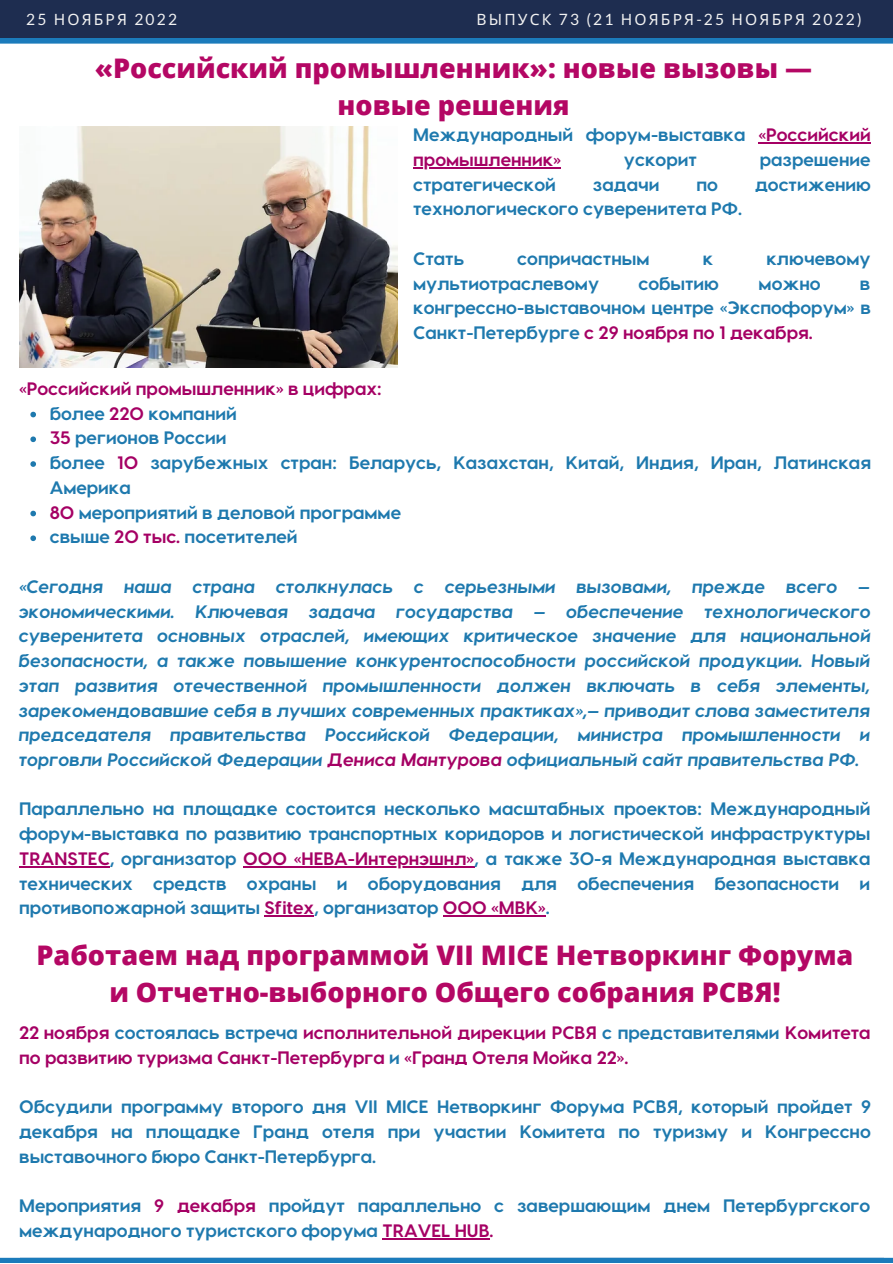
<style>
.page{position:relative;width:893px;height:1264px;background:#fff}
.page>*{position:absolute;margin:0;border:0;box-sizing:border-box;transform-origin:0 0}
.t1{font:800 27px/37px "Open Sans";color:#b40764;text-align:center}
.t2{font:700 18px/24.8px "Visby CF";color:#1e79ae;text-align:justify}
.t3{font:italic 700 18px/24.8px "Visby CF";color:#1e79ae;text-align:justify}
.t4{font:700 18px/24.8px "Visby CF";color:#a50064}
.t5{font:15.6px "Noto Sans";letter-spacing:.14em;color:#f2f2f2}
.t6{font:15.6px "Lato";letter-spacing:.14em;color:#f2f2f2}
.s1{font-family:"Noto Sans"}
.s2{font-family:"Lato"}
.s3{color:#a50064}
.s4{color:#1e79ae}
</style>
<div class="page">
<div style="left:0;top:0;width:892px;height:38px;background:#1e2d50"></div>
<div style="left:0;top:1257px;width:892px;height:5px;background:#1b7bbb"></div>
<div style="left:0;top:38px;width:892px;height:6px;background:#1b7bbb"></div>
<hr style="left:382px;top:1238px;width:107px;height:1px;background:#a50064">
<hr style="left:758px;top:142px;width:112px;height:1px;background:#a50064">
<hr style="left:413px;top:167px;width:148px;height:1px;background:#a50064">
<img style="left:19px;top:126px;width:378px;height:242px">
<svg style="left:30px;top:412px;width:6px;height:5px"></svg>
<svg style="left:30px;top:436px;width:6px;height:6px"></svg>
<svg style="left:30px;top:461px;width:6px;height:6px"></svg>
<svg style="left:30px;top:510px;width:6px;height:6px"></svg>
<svg style="left:30px;top:535px;width:6px;height:6px"></svg>
<hr style="left:19px;top:866px;width:91px;height:1px;background:#a50064">
<hr style="left:243px;top:866px;width:231px;height:1px;background:#a50064">
<hr style="left:264px;top:915px;width:50px;height:1px;background:#a50064">
<hr style="left:443px;top:915px;width:102px;height:1px;background:#a50064">
<p class="t6" style="left:26px;top:10px;width:152px">25 <span class="s1">НОЯБРЯ</span> 2022</p>
<p class="t5" style="left:476px;top:8px;width:386px">ВЫПУСК <span class="s2">73 (21</span> НОЯБРЯ<span class="s2">-25</span> НОЯБРЯ <span class="s2">2022)</span></p>
<h1 class="t1" style="left:95px;top:49px;width:718px">«Российский промышленник»: новые вызовы — новые решения</h1>
<p class="t2" style="left:413px;top:121px;width:459px">Международный форум-выставка <span class="s3">«Российский промышленник»</span></p>
<p class="t2" style="left:624px;top:146px;width:74px">ускорит</p>
<p class="t2" style="left:759px;top:146px;width:112px">разрешение</p>
<p class="t4" style="left:19px;top:375px;width:364px">«Российский промышленник» в цифрах:</p>
<p class="t2" style="left:413px;top:171px;width:144px">стратегической</p>
<p class="t2" style="left:593px;top:171px;width:68px">задачи</p>
<p class="t2" style="left:696px;top:171px;width:23px">по</p>
<p class="t2" style="left:755px;top:171px;width:118px">достижению</p>
<p class="t2" style="left:413px;top:196px;width:330px">технологического суверенитета РФ.</p>
<p class="t2" style="left:413px;top:245px;width:52px">Стать</p>
<p class="t2" style="left:517px;top:245px;width:134px">сопричастным</p>
<p class="t2" style="left:702px;top:245px;width:12px">к</p>
<p class="t2" style="left:766px;top:245px;width:106px">ключевому</p>
<p class="t2" style="left:413px;top:270px;width:187px">мультиотраслевому</p>
<p class="t2" style="left:638px;top:270px;width:82px">событию</p>
<p class="t2" style="left:758px;top:270px;width:64px">можно</p>
<p class="t2" style="left:413px;top:270px;width:459px;text-indent:447px">в конгрессно-выставочном центре «Экспофорум» в Санкт-Петербурге <span class="s3">с 29 ноября по 1 декабря.</span></p>
<p class="t2" style="left:50px;top:400px;width:822px;text-align:left">более <span class="s3">220</span> компаний<br><span class="s3">35</span> регионов России<br>более <span class="s3">10</span> зарубежных стран: Беларусь, Казахстан, Китай, Индия, Иран, Латинская<br>Америка<br><span class="s3">80</span> мероприятий в деловой программе<br>свыше <span class="s3">20 тыс.</span> посетителей</p>
<p class="t3" style="left:19px;top:573px;width:853px">«Сегодня наша страна столкнулась с серьезными вызовами, прежде всего — экономическими. Ключевая задача государства — обеспечение технологического суверенитета основных отраслей, имеющих критическое значение для национальной безопасности, а также повышение конкурентоспособности российской продукции. Новый этап развития отечественной промышленности должен включать в себя элементы, зарекомендовавшие себя в лучших современных практиках»,— приводит слова заместителя председателя правительства Российской Федерации, министра промышленности и торговли Российской Федерации <span class="s3">Дениса Мантурова</span> официальный сайт правительства РФ.</p>
<p class="t2" style="left:19px;top:795px;width:852px">Параллельно на площадке состоится несколько масштабных проектов: Международный форум-выставка по развитию транспортных коридоров и логистической инфраструктуры <span class="s3">TRANSTEC</span>, организатор <span class="s3">ООО «НЕВА-Интернэшнл»</span>, а также 30-я Международная выставка технических средств охраны и оборудования для обеспечения безопасности и противопожарной защиты <span class="s3">Sfitex</span>, организатор <span class="s3">ООО «МВК»</span>.</p>
<h1 class="t1" style="left:37px;top:936px;width:818px">Работаем над программой VII MICE Нетворкинг Форума и Отчетно-выборного Общего собрания РСВЯ!</h1>
<p class="t4" style="left:19px;top:1019px;width:853px">22 ноября <span class="s4">состоялась встреча</span> исполнительной дирекции РСВЯ <span class="s4">с представителями</span> Комитета по развитию туризма Санкт-Петербурга <span class="s4">и</span> «Гранд Отеля Мойка 22».</p>
<p class="t2" style="left:19px;top:1093px;width:853px">Обсудили программу второго дня VII MICE Нетворкинг Форума РСВЯ, который пройдет 9 декабря на площадке Гранд отеля при участии Комитета по туризму и Конгрессно выставочного бюро Санкт-Петербурга.</p>
<p class="t2" style="left:19px;top:1192px;width:852px">Мероприятия <span class="s3">9 декабря</span> пройдут параллельно с завершающим днем Петербургского международного туристского форума <span class="s3">TRAVEL HUB.</span></p>
</div>
